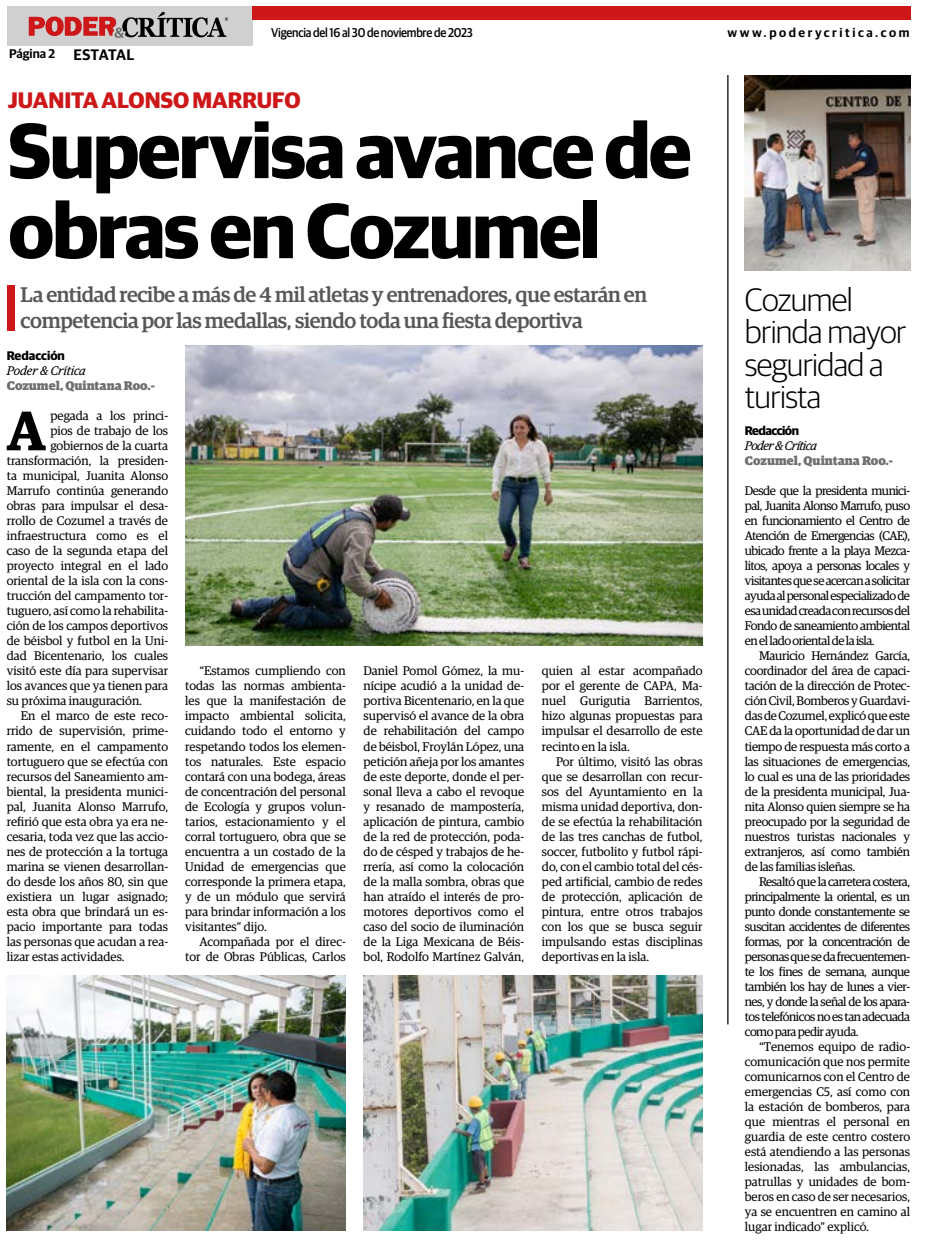
<style>
.page{position:relative;width:933px;height:1241px;background:#fff}
.page>*{position:absolute;margin:0;border:0;box-sizing:border-box;transform-origin:0 0}
.t1{font:700 78.12px/80px "Guardian Sans";letter-spacing:-.02em;color:#000}
.t2{font:600 55.75px "Guardian Egyp";color:#000}
.t3{font:300 32.5px/32.5px "Guardian Sans";letter-spacing:-.02em;color:#000}
.t4{font:700 22.5px "Guardian Sans";color:#cd1719}
.t5{font:500 21.25px/25.5px "Guardian Egyp";letter-spacing:-.02em;color:#575756}
.t6{font:600 15.25px "Guardian Sans";letter-spacing:-.015em;color:#000}
.t7{font:500 12.75px "Guardian Sans";letter-spacing:-.02em;color:#000;scale:.91 1}
.t8{font:600 12.62px "Guardian Sans";letter-spacing:.2em;color:#000}
.t9{font:12.5px/15px "Guardian Egyp";color:#000;text-align:justify}
.t10{font:900 12.5px "Guardian Egyp";color:#706f6f}
.t11{font:italic 12.5px "Guardian Egyp";color:#000}
.t12{font:italic 12.5px "Guardian Egyp";letter-spacing:-.04em;color:#000}
.t13{font:700 12.5px "Guardian Sans";color:#000}
.t14{font:700 12.5px "Guardian Sans";letter-spacing:-.03em;color:#000}
</style>
<div class="page">
<div style="left:7px;top:6px;width:245px;height:40px;background:#d0d0d0"></div>
<div style="left:252px;top:6px;width:659px;height:14px;background:#cd1719"></div>
<svg style="left:29px;top:12px;width:199px;height:26px"></svg>
<div style="left:7px;top:285px;width:8px;height:45px;background:#cd1719"></div>
<img style="left:7px;top:975px;width:339px;height:255px">
<img style="left:363px;top:975px;width:339px;height:255px">
<img style="left:185px;top:345px;width:517px;height:300px">
<img style="left:745px;top:75px;width:166px;height:195px">
<hr style="left:727px;top:75px;width:1px;height:949px;background:#000">
<p class="t8" style="left:9px;top:44px;width:47px">Página 2</p>
<p class="t6" style="left:74px;top:44px;width:62px">ESTATAL</p>
<p class="t7" style="left:271px;top:23px;width:223px">Vigencia del 16 al 30 de noviembre de 2023</p>
<h3 class="t4" style="left:8px;top:83px;width:294px">JUANITA ALONSO MARRUFO</h3>
<h1 class="t1" style="left:9px;top:104px;width:684px">Supervisa avance de obras en Cozumel</h1>
<h3 class="t5" style="left:21px;top:280px;width:628px">La entidad recibe a más de 4 mil atletas y entrenadores, que estarán en competencia por las medallas, siendo toda una fiesta deportiva</h3>
<p class="t13" style="left:7px;top:346px;width:60px">Redacción</p>
<p class="t11" style="left:7px;top:362px;width:81px">Poder &amp; Crítica</p>
<p class="t10" style="left:7px;top:376px;width:150px">Cozumel, Quintana Roo.-</p>
<h2 class="t2" style="left:7px;top:389px;width:41px">A</h2>
<p class="t9" style="left:50px;top:407px;width:119px">pegada a los princi-</p>
<p class="t9" style="left:50px;top:422px;width:119px">pios de trabajo de los</p>
<p class="t9" style="left:50px;top:437px;width:119px">gobiernos de la cuarta</p>
<p class="t9" style="left:7px;top:452px;width:163px">transformación, la presiden-</p>
<p class="t9" style="left:7px;top:467px;width:163px">ta municipal, Juanita Alonso</p>
<p class="t9" style="left:7px;top:482px;width:163px">Marrufo continúa generando</p>
<p class="t9" style="left:7px;top:497px;width:163px">obras para impulsar el desa-</p>
<p class="t9" style="left:7px;top:512px;width:163px">rrollo de Cozumel a través de</p>
<p class="t9" style="left:7px;top:527px;width:163px">infraestructura como es el</p>
<p class="t9" style="left:7px;top:542px;width:163px">caso de la segunda etapa del</p>
<p class="t9" style="left:7px;top:557px;width:163px">proyecto integral en el lado</p>
<p class="t9" style="left:7px;top:572px;width:163px">oriental de la isla con la cons-</p>
<p class="t9" style="left:7px;top:587px;width:163px">trucción del campamento tor-</p>
<p class="t9" style="left:7px;top:602px;width:163px">tuguero, así como la rehabilita-</p>
<p class="t9" style="left:7px;top:617px;width:163px">ción de los campos deportivos</p>
<p class="t9" style="left:7px;top:632px;width:163px">de béisbol y futbol en la Uni-</p>
<p class="t9" style="left:7px;top:647px;width:163px">dad Bicentenario, los cuales</p>
<p class="t9" style="left:7px;top:662px;width:163px">visitó este día para supervisar</p>
<p class="t9" style="left:7px;top:677px;width:163px">los avances que ya tienen para</p>
<p class="t9" style="left:7px;top:692px;width:137px">su próxima inauguración.</p>
<p class="t9" style="left:21px;top:707px;width:149px">En el marco de este reco-</p>
<p class="t9" style="left:7px;top:722px;width:163px">rrido de supervisión, prime-</p>
<p class="t9" style="left:7px;top:737px;width:163px">ramente, en el campamento</p>
<p class="t9" style="left:7px;top:752px;width:163px">tortuguero que se efectúa con</p>
<p class="t9" style="left:7px;top:767px;width:163px">recursos del Saneamiento am-</p>
<p class="t9" style="left:7px;top:782px;width:163px">biental, la presidenta munici-</p>
<p class="t9" style="left:7px;top:797px;width:163px">pal, Juanita Alonso Marrufo,</p>
<p class="t9" style="left:7px;top:812px;width:163px">refirió que esta obra ya era ne-</p>
<p class="t9" style="left:7px;top:827px;width:163px">cesaria, toda vez que las accio-</p>
<p class="t9" style="left:7px;top:842px;width:163px">nes de protección a la tortuga</p>
<p class="t9" style="left:7px;top:857px;width:163px">marina se vienen desarrollan-</p>
<p class="t9" style="left:7px;top:872px;width:163px">do desde los años 80, sin que</p>
<p class="t9" style="left:7px;top:887px;width:163px">existiera un lugar asignado;</p>
<p class="t9" style="left:7px;top:902px;width:163px">esta obra que brindará un es-</p>
<p class="t9" style="left:7px;top:917px;width:163px">pacio importante para todas</p>
<p class="t9" style="left:7px;top:932px;width:163px">las personas que acudan a rea-</p>
<p class="t9" style="left:7px;top:947px;width:119px">lizar estas actividades.</p>
<p class="t9" style="left:185px;top:662px;width:162px;text-indent:14px">“Estamos cumpliendo con todas las normas ambienta&shy;les que la manifestación de impacto ambiental solicita, cuidando todo el entorno y respetando todos los elemen&shy;tos naturales. Este espacio contará con una bodega, áreas de concentración del personal de Ecología y grupos volun&shy;tarios, estacionamiento y el corral tortuguero, obra que se encuentra a un costado de la Unidad de emergencias que corresponde la primera etapa, y de un módulo que servirá para brindar información a los visitantes” dijo.</p>
<p class="t9" style="left:185px;top:932px;width:162px;text-align:right">Acompañada por el direc&shy;tor de Obras Públicas, Carlos</p>
<p class="t9" style="left:363px;top:662px;width:162px">Daniel Pomol Gómez, la mu&shy;nícipe acudió a la unidad de&shy;portiva Bicentenario, en la que supervisó el avance de la obra de rehabilitación del campo de béisbol, Froylán López, una petición añeja por los amantes de este deporte, donde el per&shy;sonal lleva a cabo el revoque y resanado de mampostería, aplicación de pintura, cambio de la red de protección, poda&shy;do de césped y trabajos de he&shy;rrería, así como la colocación de la malla sombra, obras que han atraído el interés de pro&shy;motores deportivos como el caso del socio de iluminación de la Liga Mexicana de Béis&shy;bol, Rodolfo Martínez Galván,</p>
<p class="t9" style="left:542px;top:662px;width:162px">quien al estar acompañado por el gerente de CAPA, Ma&shy;nuel Gurigutia Barrientos, hizo algunas propuestas para impulsar el desarrollo de este recinto en la isla.</p>
<p class="t9" style="left:542px;top:752px;width:162px;text-indent:14px">Por último, visitó las obras que se desarrollan con recur&shy;sos del Ayuntamiento en la misma unidad deportiva, don&shy;de se efectúa la rehabilitación de las tres canchas de futbol, soccer, futbolito y futbol rápi&shy;do, con el cambio total del cés&shy;ped artificial, cambio de redes de protección, aplicación de pintura, entre otros trabajos con los que se busca seguir impulsando estas disciplinas deportivas en la isla.</p>
<p class="t8" style="left:727px;top:24px;width:183px">www.poderycritica.com</p>
<h3 class="t3" style="left:745px;top:281px;width:163px">Cozumel brinda mayor seguridad a turista</h3>
<p class="t14" style="left:745px;top:421px;width:56px">Redacción</p>
<p class="t12" style="left:745px;top:437px;width:74px">Poder &amp; Crítica</p>
<p class="t10" style="left:745px;top:451px;width:150px">Cozumel, Quintana Roo.-</p>
<p class="t9" style="left:745px;top:482px;width:167px">Desde que la presidenta munici&shy;pal, Juanita Alonso Marrufo, puso en funcionamiento el Centro de Atención de Emergencias (CAE), ubicado frente a la playa Mezca&shy;litos, apoya a personas locales y visitantes que se acercan a solicitar ayuda al personal especializado de esa unidad creada con recursos del Fondo de saneamiento ambiental en el lado oriental de la isla.</p>
<p class="t9" style="left:745px;top:647px;width:167px;text-indent:14px">Mauricio Hernández García, coordinador del área de capaci&shy;tación de la dirección de Protec&shy;ción Civil, Bomberos y Guardavi&shy;das de Cozumel, explicó que este CAE da la oportunidad de dar un tiempo de respuesta más corto a las situaciones de emergencias, lo cual es una de las prioridades de la presidenta municipal, Jua&shy;nita Alonso quien siempre se ha preocupado por la seguridad de nuestros turistas nacionales y extranjeros, así como también de las familias isleñas.</p>
<p class="t9" style="left:745px;top:872px;width:167px;text-indent:14px">Resaltó que la carretera costera, principalmente la oriental, es un punto donde constantemente se suscitan accidentes de diferentes formas, por la concentración de personas que se da frecuentemen&shy;te los fines de semana, aunque también los hay de lunes a vier&shy;nes, y donde la señal de los apara&shy;tos telefónicos no es tan adecuada como para pedir ayuda.</p>
<p class="t9" style="left:745px;top:1037px;width:167px;text-indent:14px">“Tenemos equipo de radio&shy;comunicación que nos permite comunicarnos con el Centro de emergencias C5, así como con la estación de bomberos, para que mientras el personal en guardia de este centro costero está atendiendo a las personas lesionadas, las ambulancias, patrullas y unidades de bom&shy;beros en caso de ser necesarios, ya se encuentren en camino al lugar indicado” explicó.</p>
</div>
